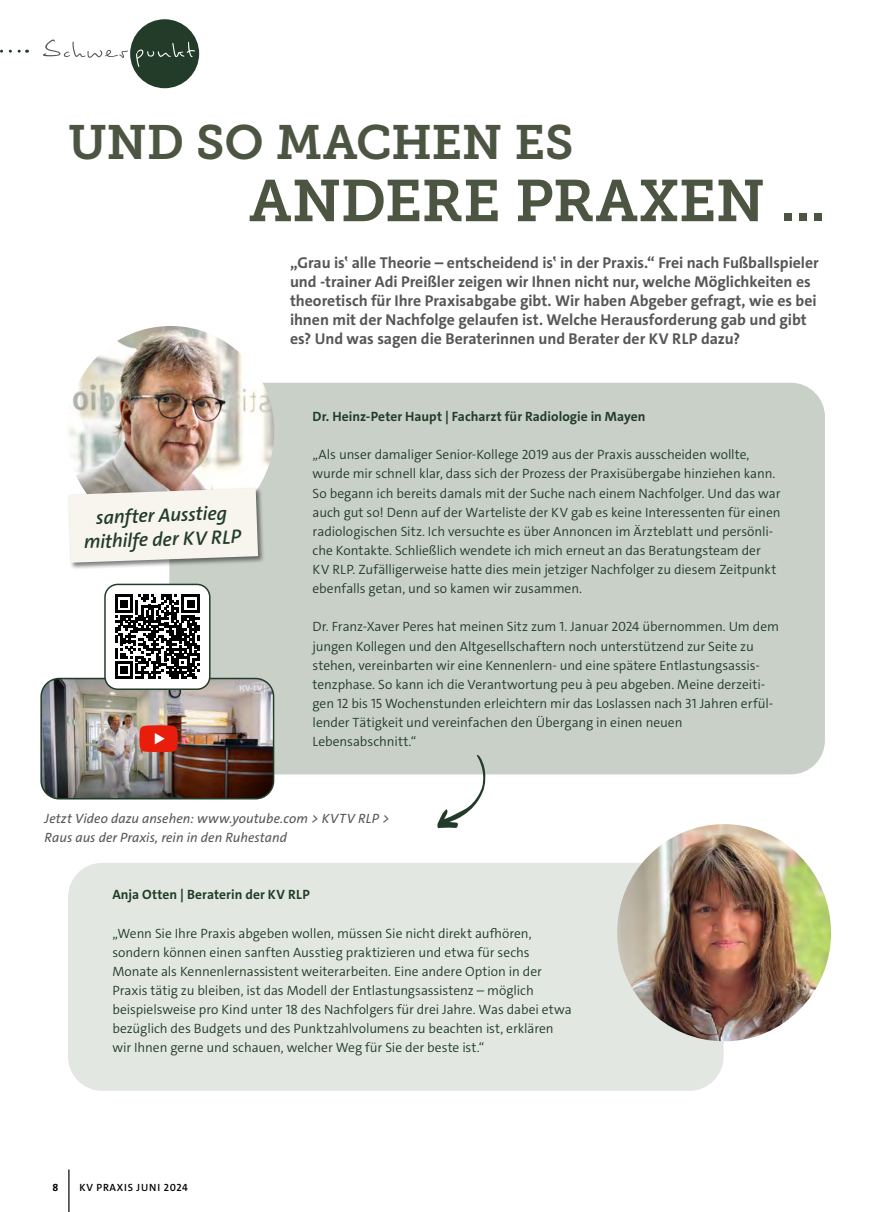
<style>
.page{position:relative;width:893px;height:1212px;background:#fff}
.page>*{position:absolute;margin:0;border:0;box-sizing:border-box;transform-origin:0 0}
.t1{font:58.5px "Museo Slab 700";letter-spacing:-.01em;color:#4b5542}
.t2{font:48px "Museo Slab 700";letter-spacing:-.01em;color:#4b5542}
.t3{font:italic 600 19.5px/24px "The Sans";color:#233c29;text-align:center}
.t4{font:700 15.75px/19.2px "The Sans";color:#555756}
.t5{font:300 13.5px/19.2px "The Sans";letter-spacing:-.005em;color:#233c29}
.t6{font:italic 13.5px/19.2px "The Sans";letter-spacing:.005em;color:#555756}
.t7{font:700 13.5px "The Sans";letter-spacing:.005em;color:#233c29}
.t8{font:600 10.5px "The Sans";letter-spacing:.07em;color:#000}
.t9{font:700 10.5px "The Sans";color:#000}
</style>
<div class="page">
<div style="left:169px;top:383px;width:656px;height:391px;background:#c8d0c7;border-radius:34px"></div>
<div style="left:68px;top:863px;width:656px;height:228px;background:#e2e7e2;border-radius:34px"></div>
<hr style="left:68px;top:1169px;width:2px;height:43px;background:#000">
<svg style="left:0;top:50px;width:28px;height:3px"></svg>
<img style="left:68px;top:326px;width:206px;height:161px">
<img style="left:617px;top:824px;width:214px;height:217px">
<div style="left:68px;top:487px;width:197px;height:83px;background:#000;opacity:.5"></div>
<svg style="left:69px;top:488px;width:189px;height:75px;background:#eeece5"></svg>
<svg style="left:437px;top:755px;width:52px;height:73px"></svg>
<div style="left:130px;top:19px;width:69px;height:69px;background:#233c29;border-radius:50%"></div>
<svg style="left:136px;top:42px;width:59px;height:25px"></svg>
<svg style="left:43px;top:40px;width:85px;height:18px"></svg>
<img style="left:43px;top:678px;width:231px;height:121px">
<div style="left:40px;top:678px;width:234px;height:121px;border:2px solid #233c29;border-radius:18px"></div>
<svg style="left:139px;top:725px;width:39px;height:27px"></svg>
<div style="left:105px;top:584px;width:105px;height:105px;background:#fff;border-radius:13px"></div>
<svg style="left:115px;top:595px;width:85px;height:84px"></svg>
<div style="left:104px;top:584px;width:107px;height:106px;border:2px solid #233c29;border-radius:13px"></div>
<h2 class="t2" style="left:68px;top:115px;width:507px">UND SO MACHEN ES</h2>
<h1 class="t1" style="left:249px;top:168px;width:578px">ANDERE PRAXEN ...</h1>
<p class="t4" style="left:290px;top:253px;width:530px">„Grau is‛ alle Theorie – entscheidend is‛ in der Praxis.“ Frei nach Fußballspieler und -trainer Adi Preißler zeigen wir Ihnen nicht nur, welche Möglichkeiten es theoretisch für Ihre Praxisabgabe gibt. Wir haben Abgeber gefragt, wie es bei ihnen mit der Nachfolge gelaufen ist. Welche Herausforderung gab und gibt es? Und was sagen die Beraterinnen und Berater der KV RLP dazu?</p>
<h3 class="t3" style="left:83px;top:506px;width:159px;rotate:-2deg">sanfter Ausstieg mithilfe der KV RLP</h3>
<p class="t7" style="left:313px;top:408px;width:335px">Dr. Heinz-Peter Haupt | Facharzt für Radiologie in Mayen</p>
<p class="t5" style="left:313px;top:445px;width:470px">„Als unser damaliger Senior-Kollege 2019 aus der Praxis ausscheiden wollte, wurde mir schnell klar, dass sich der Prozess der Praxisübergabe hinziehen kann.<br>So begann ich bereits damals mit der Suche nach einem Nachfolger. Und das war auch gut so! Denn auf der Warteliste der KV gab es keine Interessenten für einen radiologischen Sitz. Ich versuchte es über Annoncen im Ärzteblatt und persönli&shy;che Kontakte. Schließlich wendete ich mich erneut an das Beratungsteam der KV RLP. Zufälligerweise hatte dies mein jetziger Nachfolger zu diesem Zeitpunkt ebenfalls getan, und so kamen wir zusammen.</p>
<p class="t5" style="left:313px;top:617px;width:468px">Dr. Franz-Xaver Peres hat meinen Sitz zum 1. Januar 2024 übernommen. Um dem jungen Kollegen und den Altgesellschaftern noch unterstützend zur Seite zu stehen, vereinbarten wir eine Kennenlern- und eine spätere Entlastungsassis&shy;tenzphase. So kann ich die Verantwortung peu à peu abgeben. Meine derzeiti&shy;gen 12 bis 15 Wochenstunden erleichtern mir das Loslassen nach 31 Jahren erfül&shy;lender Tätigkeit und vereinfachen den Übergang in einen neuen Lebensabschnitt.“</p>
<p class="t6" style="left:45px;top:809px;width:347px">Jetzt Video dazu ansehen: www.youtube.com &gt; KVTV RLP &gt;<br>Raus aus der Praxis, rein in den Ruhestand</p>
<p class="t7" style="left:112px;top:886px;width:199px">Anja Otten | Beraterin der KV RLP</p>
<p class="t5" style="left:112px;top:923px;width:461px">„Wenn Sie Ihre Praxis abgeben wollen, müssen Sie nicht direkt aufhören, sondern können einen sanften Ausstieg praktizieren und etwa für sechs Monate als Kennenlernassistent weiterarbeiten. Eine andere Option in der Praxis tätig zu bleiben, ist das Modell der Entlastungsassistenz – möglich beispielsweise pro Kind unter 18 des Nachfolgers für drei Jahre. Was dabei etwa bezüglich des Budgets und des Punktzahlvolumens zu beachten ist, erklären wir Ihnen gerne und schauen, welcher Weg für Sie der beste ist.“</p>
<p class="t9" style="left:52px;top:1180px;width:7px">8</p>
<p class="t8" style="left:80px;top:1180px;width:110px">KV PRAXIS JUNI 2024</p>
</div>
